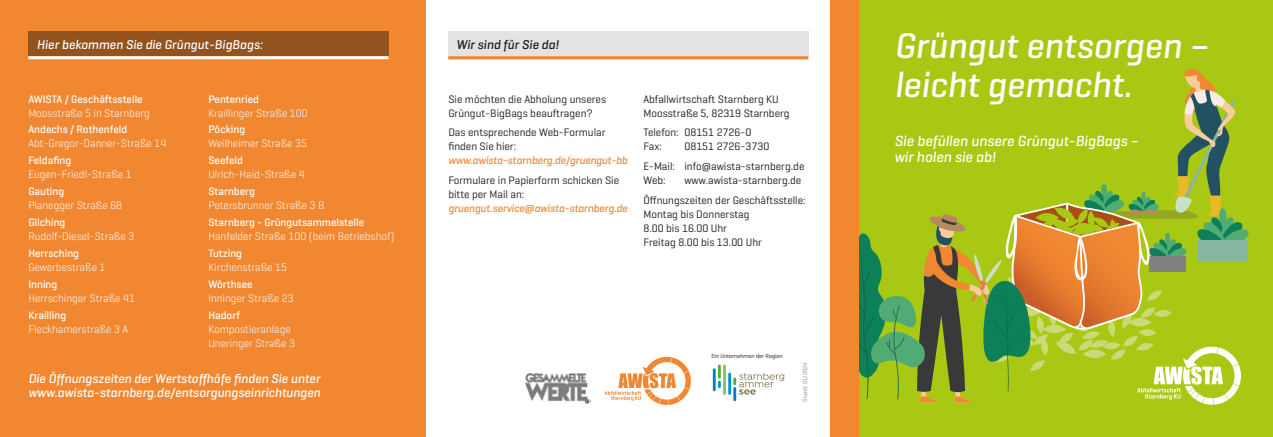
<style>
.page{position:relative;width:1273px;height:437px;background:#fff}
.page>*{position:absolute;margin:0;border:0;box-sizing:border-box;transform-origin:0 0}
.t1{font:italic 500 36.3px/38px "Geogrotesque";color:#fff}
.t2{font:italic 500 15px/16px "Geogrotesque";color:#fff}
.t3{font:italic 500 13px/14px "Geogrotesque";color:#fff}
.t4{font:italic 500 13px "Geogrotesque";color:#1a1a18}
.t5{font:11px/14px "Geogrotesque";color:#1a1a18}
.t6{font:300 11px/14px "Geogrotesque";color:#fff}
.t7{font:500 11px "Geogrotesque";color:#fff}
.t8{font:italic 500 11px "Geogrotesque";letter-spacing:-.01em;color:#f18831}
.t9{font:6px "Geogrotesque";color:#1a1a18}
.t10{font:6px "Geogrotesque";color:#878786}
</style>
<div class="page">
<div style="left:845px;top:0;width:428px;height:437px;background:#a8c813"></div>
<div style="left:0;top:0;width:425px;height:437px;background:#f18831"></div>
<svg style="left:859px;top:68px;width:390px;height:337px"></svg>
<div style="left:831px;top:0;width:28px;height:437px;background:#f18831"></div>
<svg style="left:605px;top:356px;width:86px;height:49px"></svg>
<hr style="left:713px;top:368px;width:3px;height:23px;background:#0080c2">
<hr style="left:728px;top:372px;width:3px;height:22px;background:#0095d0">
<hr style="left:723px;top:364px;width:3px;height:30px;background:#8bc162">
<hr style="left:718px;top:364px;width:3px;height:14px;background:#50ae30">
<svg style="left:718px;top:380px;width:3px;height:8px"></svg>
<hr style="left:733px;top:387px;width:3px;height:14px;background:#0080c2">
<svg style="left:733px;top:372px;width:52px;height:22px"></svg>
<div style="left:448px;top:31px;width:360px;height:28px;background:#e3e3e3"></div>
<hr style="left:448px;top:56px;width:360px;height:3px;background:#f18831">
<div style="left:28px;top:31px;width:360px;height:25px;background:#93531e"></div>
<hr style="left:28px;top:56px;width:360px;height:3px;background:#fff">
<img style="left:525px;top:373px;width:65px;height:31px">
<p class="t3" style="left:37px;top:37px;width:227px">Hier bekommen Sie die Grüngut-BigBags:</p>
<p class="t7" style="left:28px;top:92px;width:116px">AWISTA / Geschäftsstelle</p>
<p class="t6" style="left:28px;top:105px;width:123px">Moosstraße 5 in Starnberg</p>
<p class="t7" style="left:28px;top:123px;width:100px">Andechs / Rothenfeld</p>
<p class="t6" style="left:28px;top:136px;width:140px">Abt-Gregor-Danner-Straße 14</p>
<p class="t7" style="left:28px;top:154px;width:44px">Feldafing</p>
<p class="t6" style="left:28px;top:167px;width:105px">Eugen-Friedl-Straße 1</p>
<p class="t7" style="left:28px;top:184px;width:37px">Gauting</p>
<p class="t6" style="left:28px;top:198px;width:95px">Planegger Straße 68</p>
<p class="t7" style="left:28px;top:215px;width:39px">Gilching</p>
<p class="t6" style="left:28px;top:229px;width:107px">Rudolf-Diesel-Straße 3</p>
<p class="t7" style="left:28px;top:246px;width:52px">Herrsching</p>
<p class="t6" style="left:28px;top:260px;width:79px">Gewerbestraße 1</p>
<p class="t7" style="left:28px;top:277px;width:31px">Inning</p>
<p class="t6" style="left:28px;top:290px;width:108px">Herrschinger Straße 41</p>
<p class="t7" style="left:28px;top:308px;width:39px">Krailling</p>
<p class="t6" style="left:28px;top:321px;width:101px">Fleckhamerstraße 3 A</p>
<p class="t3" style="left:28px;top:371px;width:294px">Die Öffnungszeiten der Wertstoffhöfe finden Sie unter www.awista-starnberg.de/entsorgungseinrichtungen</p>
<p class="t7" style="left:208px;top:92px;width:52px">Pentenried</p>
<p class="t6" style="left:208px;top:105px;width:101px">Kraillinger Straße 100</p>
<p class="t7" style="left:208px;top:123px;width:38px">Pöcking</p>
<p class="t6" style="left:208px;top:136px;width:100px">Weilheimer Straße 35</p>
<p class="t7" style="left:208px;top:154px;width:36px">Seefeld</p>
<p class="t6" style="left:208px;top:167px;width:98px">Ulrich-Haid-Straße 4</p>
<p class="t7" style="left:208px;top:184px;width:48px">Starnberg</p>
<p class="t6" style="left:208px;top:198px;width:118px">Petersbrunner Straße 3 B</p>
<p class="t7" style="left:208px;top:215px;width:157px">Starnberg - Grüngutsammelstelle</p>
<p class="t6" style="left:208px;top:229px;width:188px">Hanfelder Straße 100 (beim Betriebshof)</p>
<p class="t7" style="left:208px;top:246px;width:35px">Tutzing</p>
<p class="t6" style="left:208px;top:260px;width:80px">Kirchenstraße 15</p>
<p class="t7" style="left:208px;top:277px;width:46px">Wörthsee</p>
<p class="t6" style="left:208px;top:290px;width:87px">Inninger Straße 23</p>
<p class="t7" style="left:208px;top:308px;width:33px">Hadorf</p>
<p class="t6" style="left:208px;top:321px;width:88px">Kompostieranlage<br>Uneringer Straße 3</p>
<p class="t4" style="left:456px;top:37px;width:104px">Wir sind für Sie da!</p>
<p class="t5" style="left:448px;top:91px;width:159px">Sie möchten die Abholung unseres<br>Grüngut-BigBags beauftragen?</p>
<p class="t5" style="left:448px;top:125px;width:159px">Das entsprechende Web-Formular finden Sie hier:</p>
<p class="t8" style="left:448px;top:154px;width:181px">www.awista-starnberg.de/gruengut-bb</p>
<p class="t5" style="left:448px;top:173px;width:172px">Formulare in Papierform schicken Sie bitte per Mail an:</p>
<p class="t8" style="left:448px;top:201px;width:181px">gruengut.service@awista-starnberg.de</p>
<p class="t5" style="left:643px;top:91px;width:148px">Abfallwirtschaft Starnberg KU<br>Moosstraße 5, 82319 Starnberg</p>
<p class="t5" style="left:643px;top:125px;width:110px">Telefon: 08151 2726-0<br>Fax:</p>
<p class="t5" style="left:643px;top:136px;width:163px;line-height:19.7px;text-align:center">08151 2726-3730<br>E-Mail: info@awista-starnberg.de</p>
<p class="t5" style="left:643px;top:173px;width:24px">Web:</p>
<p class="t5" style="left:643px;top:170px;width:164px;line-height:19.7px;text-indent:41px">www.awista-starnberg.de<br>Öffnungszeiten der Geschäftsstelle:</p>
<p class="t5" style="left:643px;top:206px;width:120px">Montag bis Donnerstag<br>8.00 bis 16.00 Uhr<br>Freitag 8.00 bis 13.00 Uhr</p>
<p class="t9" style="left:711px;top:351px;width:73px">Ein Unternehmen der Region</p>
<p class="t10" style="left:801px;top:401px;width:41px;rotate:-90deg">Stand: 01/2024</p>
<h1 class="t1" style="left:894px;top:26px;width:316px">Grüngut entsorgen – leicht gemacht.</h1>
<h2 class="t2" style="left:894px;top:132px;width:246px">Sie befüllen unsere Grüngut-BigBags – wir holen sie ab!</h2>
</div>
